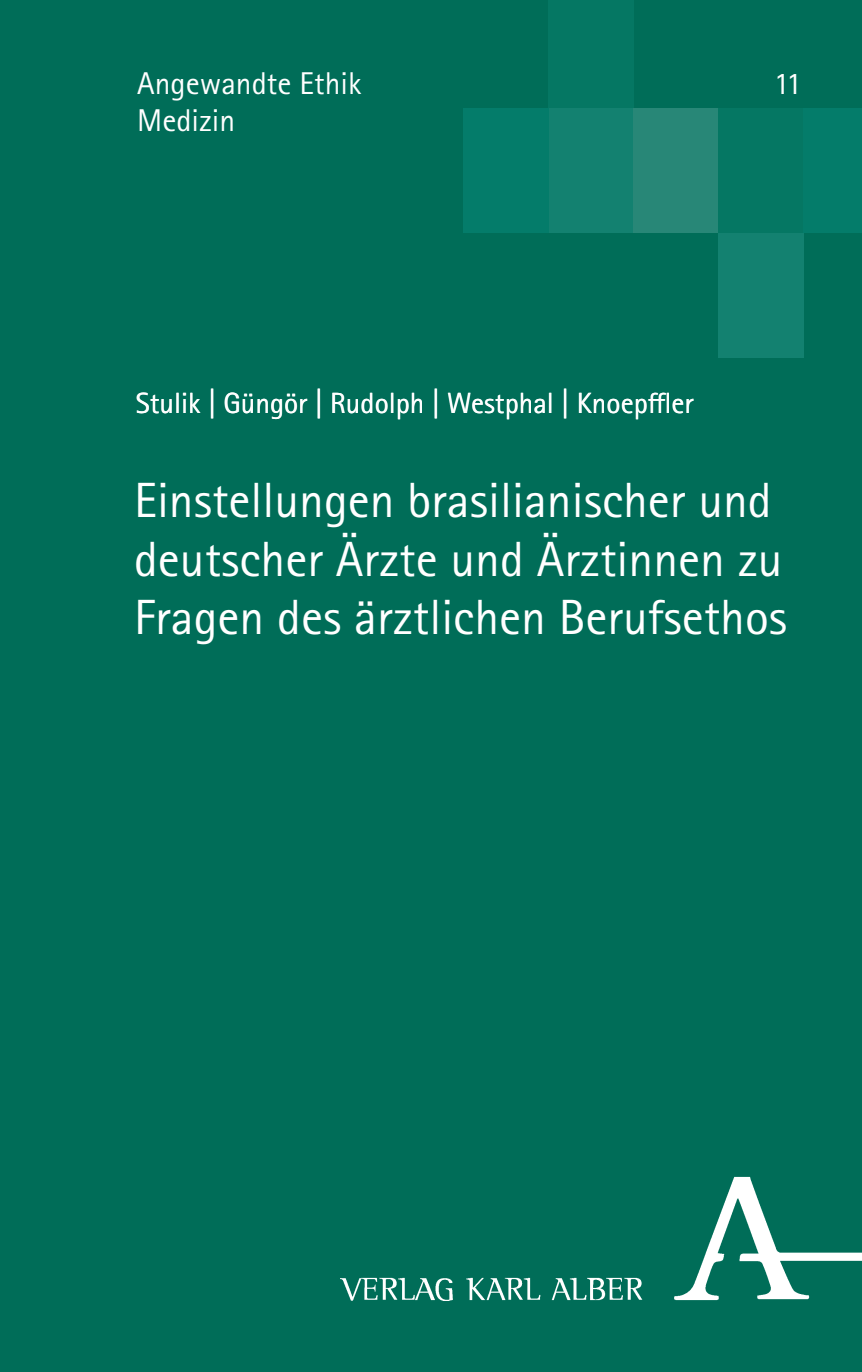
<style>
.page{position:relative;width:862px;height:1372px;background:#fff}
.page>*{position:absolute;margin:0;border:0;box-sizing:border-box;transform-origin:0 0}
.t1{font:49.5px/58.5px "Rotis Sans Serif Pro";color:#fff}
.t2{font:31.5px "Rotis Sans Serif Pro";color:#fff}
.t3{font:29.25px "Rotis Sans Serif Pro";color:#fff}
</style>
<div class="page">
<div style="left:0;top:0;width:861px;height:1371px;background:#006d58"></div>
<img style="left:340px;top:1176px;width:521px;height:124px">
<div style="left:548px;top:0;width:85px;height:109px;background:#057763"></div>
<div style="left:548px;top:109px;width:85px;height:124px;background:#138170"></div>
<div style="left:633px;top:109px;width:85px;height:124px;background:#288777"></div>
<div style="left:718px;top:109px;width:85px;height:124px;background:#057763"></div>
<div style="left:718px;top:233px;width:85px;height:124px;background:#138170"></div>
<div style="left:803px;top:109px;width:58px;height:124px;background:#047c6a"></div>
<div style="left:462px;top:109px;width:86px;height:124px;background:#047c6a"></div>
<p class="t2" style="left:137px;top:64px;width:225px">Angewandte Ethik</p>
<p class="t2" style="left:773px;top:64px;width:30px">11</p>
<p class="t2" style="left:137px;top:102px;width:99px">Medizin</p>
<p class="t3" style="left:136px;top:385px;width:559px">Stulik | Güngör | Rudolph | Westphal | Knoepffler</p>
<p class="t1" style="left:134px;top:471px;width:654px">Einstellungen brasilianischer und deutscher Ärzte und Ärztinnen zu<br>Fragen des ärztlichen Berufsethos</p>
</div>
